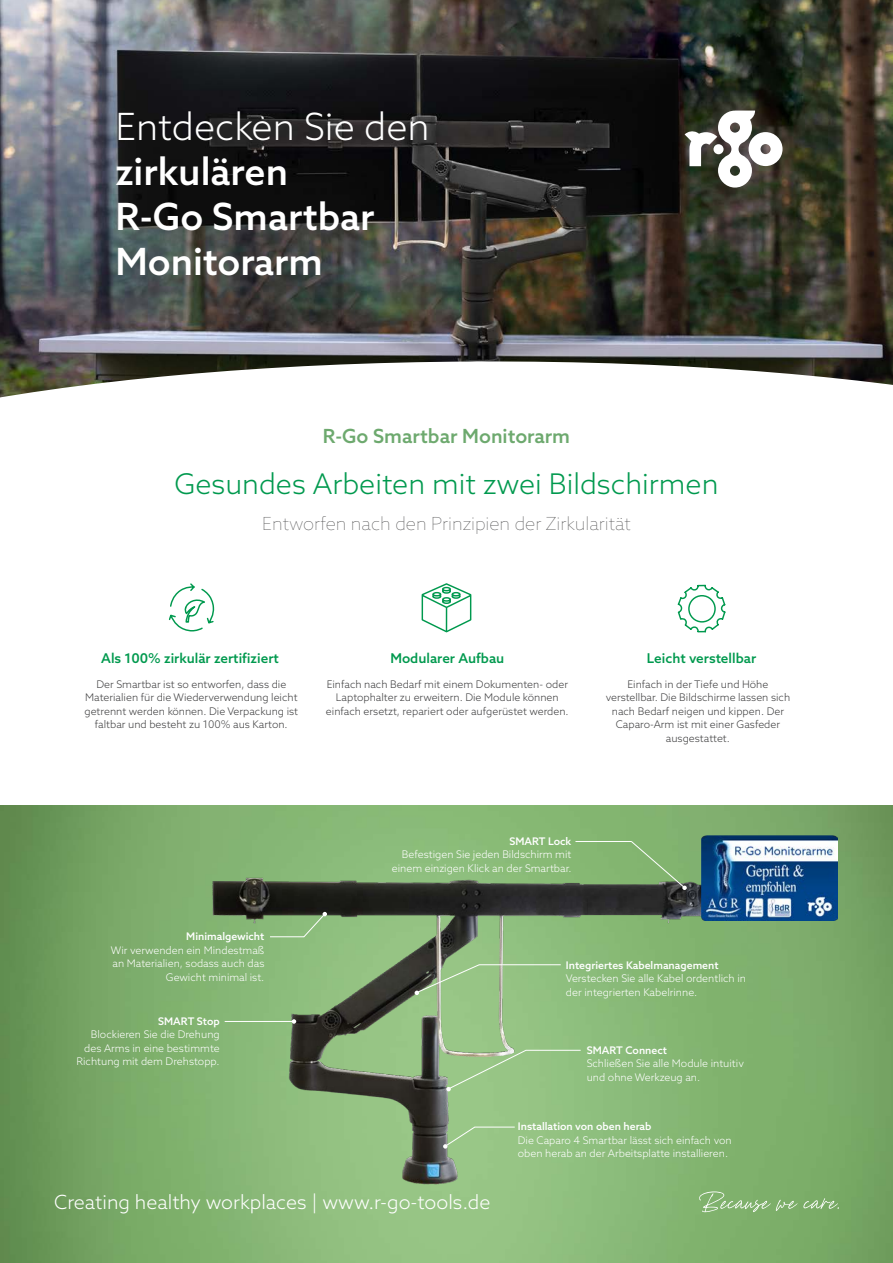
<style>
.page{position:relative;width:893px;height:1263px;background:#fff}
.page>*{position:absolute;margin:0;border:0;box-sizing:border-box;transform-origin:0 0}
.t1{font:500 37.5px "Azo Sans";color:#fff}
.t2{font:300 37.5px "Azo Sans";color:#fff}
.t3{font:300 28.5px "Azo Sans";color:#00994e}
.t4{font:300 19.5px "Azo Sans";color:#fff}
.t5{font:500 19.5px "Azo Sans";color:#6da96e}
.t6{font:100 18px "Azo Sans";color:#3e3e3f}
.t7{font:500 13.5px "Azo Sans";color:#00994e}
.t8{font:300 10.5px/13.5px "Azo Sans";color:#3e3e3f;text-align:center}
.t9{font:300 10.5px/13.5px "Azo Sans";color:#fff;text-align:right}
.t10{font:500 10.5px "Azo Sans";color:#fff}
</style>
<div class="page">
<img style="left:0;top:806px;width:893px;height:457px">
<img style="left:0;top:0;width:893px;height:360px">
<svg style="left:0;top:360px;width:893px;height:38px"></svg>
<img style="left:133px;top:806px;width:618px;height:457px">
<svg style="left:292px;top:1019px;width:4px;height:5px"></svg>
<svg style="left:302px;top:912px;width:25px;height:26px"></svg>
<hr style="left:270px;top:936px;width:34px;height:1px;background:#fff">
<hr style="left:475px;top:1126px;width:40px;height:1px;background:#fff">
<hr style="left:575px;top:841px;width:57px;height:1px;background:#fff">
<svg style="left:630px;top:840px;width:57px;height:50px;background:#7ca66c"></svg>
<svg style="left:699px;top:1191px;width:98px;height:21px;background:#8db97d"></svg>
<svg style="left:803px;top:1198px;width:36px;height:11px"></svg>
<svg style="left:685px;top:111px;width:97px;height:77px"></svg>
<div style="left:713px;top:144px;width:10px;height:10px;background:#fff;border-radius:50%"></div>
<svg style="left:446px;top:1049px;width:81px;height:42px;background:#9ec68d"></svg>
<svg style="left:168px;top:583px;width:47px;height:49px"></svg>
<svg style="left:421px;top:583px;width:51px;height:50px"></svg>
<hr style="left:225px;top:1021px;width:69px;height:1px;background:#fff">
<hr style="left:526px;top:1050px;width:55px;height:1px;background:#fff">
<svg style="left:677px;top:584px;width:49px;height:49px"></svg>
<div style="left:688px;top:595px;width:28px;height:28px;border:1px solid #00994e;border-radius:50%"></div>
<svg style="left:443px;top:1126px;width:33px;height:22px"></svg>
<hr style="left:479px;top:964px;width:82px;height:1px;background:#fff">
<svg style="left:415px;top:963px;width:65px;height:32px;background:#85a378"></svg>
<img style="left:701px;top:835px;width:136px;height:85px">
<p class="t2" style="left:115px;top:102px;width:316px">Entdecken Sie den</p>
<p class="t1" style="left:115px;top:147px;width:174px">zirkulären</p>
<p class="t1" style="left:115px;top:192px;width:261px">R-Go Smartbar</p>
<p class="t1" style="left:115px;top:237px;width:209px">Monitorarm</p>
<p class="t5" style="left:323px;top:423px;width:249px">R-Go Smartbar Monitorarm</p>
<p class="t3" style="left:174px;top:465px;width:546px">Gesundes Arbeiten mit zwei Bildschirmen</p>
<p class="t6" style="left:262px;top:512px;width:370px">Entworfen nach den Prinzipien der Zirkularität</p>
<p class="t7" style="left:101px;top:650px;width:179px">Als 100% zirkulär zertifiziert</p>
<p class="t8" style="left:85px;top:677px;width:215px">Der Smartbar ist so entworfen, dass die Materialien für die Wiederverwendung leicht getrennt werden können. Die Verpackung ist faltbar und besteht zu 100% aus Karton.</p>
<p class="t7" style="left:390px;top:650px;width:115px">Modularer Aufbau</p>
<p class="t8" style="left:326px;top:677px;width:244px">Einfach nach Bedarf mit einem Dokumenten- oder<br>Laptophalter zu erweitern. Die Module können einfach ersetzt, repariert oder aufgerüstet werden.</p>
<p class="t7" style="left:647px;top:650px;width:111px">Leicht verstellbar</p>
<p class="t8" style="left:606px;top:677px;width:186px">Einfach in der Tiefe und Höhe verstellbar. Die Bildschirme lassen sich nach Bedarf neigen und kippen. Der<br>Caparo-Arm ist mit einer Gasfeder ausgestattet.</p>
<p class="t10" style="left:186px;top:929px;width:80px">Minimalgewicht</p>
<p class="t9" style="left:111px;top:943px;width:155px">Wir verwenden ein Mindestmaß an Materialien, sodass auch das<br>Gewicht minimal ist.</p>
<p class="t10" style="left:158px;top:1014px;width:63px">SMART Stop</p>
<p class="t9" style="left:76px;top:1027px;width:145px">Blockieren Sie die Drehung des Arms in eine bestimmte<br>Richtung mit dem Drehstopp.</p>
<p class="t10" style="left:509px;top:834px;width:64px">SMART Lock</p>
<p class="t9" style="left:392px;top:848px;width:181px">Befestigen Sie jeden Bildschirm mit einem einzigen Klick an der Smartbar.</p>
<p class="t10" style="left:566px;top:958px;width:154px">Integriertes Kabelmanagement</p>
<p class="t9" style="left:566px;top:971px;width:182px;text-align:left">Verstecken Sie alle Kabel ordentlich in der integrierten Kabelrinne.</p>
<p class="t10" style="left:587px;top:1043px;width:82px">SMART Connect</p>
<p class="t9" style="left:587px;top:1057px;width:159px;text-align:left">Schließen Sie alle Module intuitiv und ohne Werkzeug an.</p>
<p class="t10" style="left:518px;top:1119px;width:135px">Installation von oben herab</p>
<p class="t9" style="left:518px;top:1133px;width:215px;text-align:left">Die Caparo 4 Smartbar lässt sich einfach von oben herab an der Arbeitsplatte installieren.</p>
<p class="t4" style="left:54px;top:1189px;width:438px">Creating healthy workplaces | www.r-go-tools.de</p>
</div>
